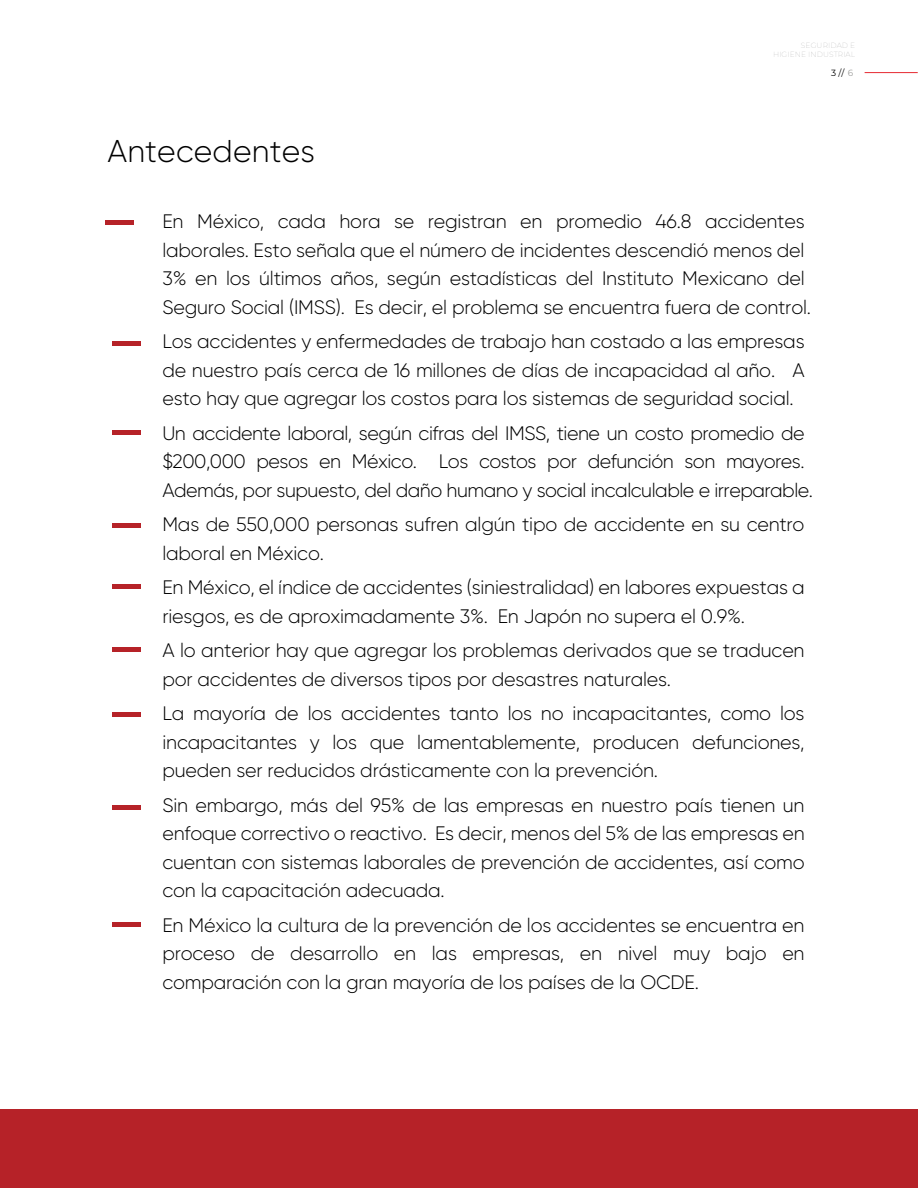
<style>
.page{position:relative;width:918px;height:1188px;background:#fff}
.page>*{position:absolute;margin:0;border:0;box-sizing:border-box;transform-origin:0 0}
.t1{font:300 31.5px "Gilroy";letter-spacing:.005em;color:#000}
.t2{font:300 19.5px/28.5px "Gilroy";letter-spacing:-.01em;color:#000}
.t3{font:9px "Montserrat";color:#000}
.s1{color:#9d9d9c}
</style>
<div class="page">
<div style="left:0;top:1109px;width:918px;height:79px;background:#b62228"></div>
<hr style="left:865px;top:72px;width:53px;height:1px;background:#e62a32">
<hr style="left:112px;top:523px;width:29px;height:4px;background:#b62228">
<hr style="left:112px;top:430px;width:29px;height:4px;background:#b62228">
<div style="left:112px;top:341px;width:29px;height:5px;background:#b62228"></div>
<div style="left:112px;top:647px;width:29px;height:5px;background:#b62228"></div>
<hr style="left:112px;top:712px;width:29px;height:4px;background:#b62228">
<hr style="left:112px;top:805px;width:29px;height:4px;background:#b62228">
<hr style="left:112px;top:922px;width:29px;height:4px;background:#b62228">
<div style="left:112px;top:584px;width:29px;height:5px;background:#b62228"></div>
<hr style="left:105px;top:221px;width:29px;height:4px;background:#b62228">
<p class="t3" style="left:831px;top:66px;width:24px">3 // <span class="s1">6</span></p>
<h1 class="t1" style="left:107px;top:132px;width:209px">Antecedentes</h1>
<p class="t2" style="left:162px;top:207px;width:650px">En México, cada hora se registran en promedio 46.8 accidentes laborales. Esto señala que el número de incidentes descendió menos del 3% en los últimos años, según estadísticas del Instituto Mexicano del Seguro Social (IMSS). Es decir, el problema se encuentra fuera de control.</p>
<p class="t2" style="left:162px;top:327px;width:644px;text-align:justify">Los accidentes y enfermedades de trabajo han costado a las empresas de nuestro país cerca de 16 millones de días de incapacidad al año. A esto hay que agregar los costos para los sistemas de seguridad social.</p>
<p class="t2" style="left:162px;top:419px;width:652px">Un accidente laboral, según cifras del IMSS, tiene un costo promedio de $200,000 pesos en México. Los costos por defunción son mayores.<br>Además, por supuesto, del daño humano y social incalculable e irreparable.</p>
<p class="t2" style="left:162px;top:510px;width:644px">Mas de 550,000 personas sufren algún tipo de accidente en su centro laboral en México.</p>
<p class="t2" style="left:162px;top:573px;width:644px">En México, el índice de accidentes (siniestralidad) en labores expuestas a riesgos, es de aproximadamente 3%. En Japón no supera el 0.9%.</p>
<p class="t2" style="left:162px;top:636px;width:644px">A lo anterior hay que agregar los problemas derivados que se traducen por accidentes de diversos tipos por desastres naturales.</p>
<p class="t2" style="left:162px;top:699px;width:644px;text-align:justify">La mayoría de los accidentes tanto los no incapacitantes, como los incapacitantes y los que lamentablemente, producen defunciones, pueden ser reducidos drásticamente con la prevención.</p>
<p class="t2" style="left:162px;top:791px;width:644px;text-align:justify">Sin embargo, más del 95% de las empresas en nuestro país tienen un enfoque correctivo o reactivo. Es decir, menos del 5% de las empresas en cuentan con sistemas laborales de prevención de accidentes, así como con la capacitación adecuada.</p>
<p class="t2" style="left:162px;top:911px;width:644px;text-align:justify">En México la cultura de la prevención de los accidentes se encuentra en proceso de desarrollo en las empresas, en nivel muy bajo en comparación con la gran mayoría de los países de la OCDE.</p>
</div>
